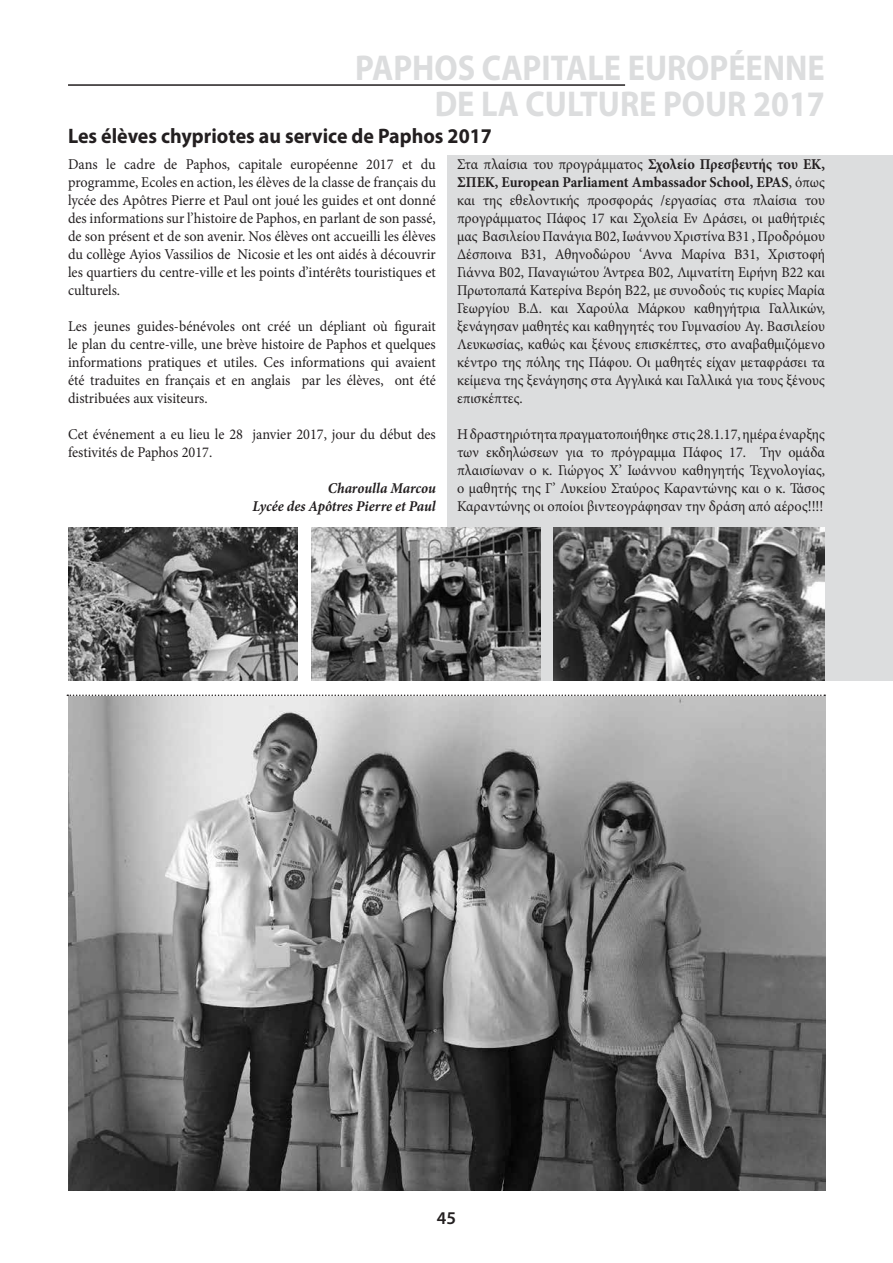
<style>
.page{position:relative;width:893px;height:1263px;background:#fff}
.page>*{position:absolute;margin:0;border:0;box-sizing:border-box;transform-origin:0 0}
.t1{font:700 36px/36px "Myriad Pro";color:#dcddde;text-align:right;scale:.9 1}
.t2{font:700 21px "Myriad Pro";color:#231f20;scale:.95 1}
.t3{font:600 18px "Myriad Pro";color:#231f20}
.t4{font:15px/18px "Minion Pro";color:#231f20;text-align:justify;scale:.95 1}
.t5{font:italic 700 15px/18px "Minion Pro";color:#231f20;text-align:right;scale:.95 1}
.s1{font-weight:700}
</style>
<div class="page">
<div style="left:447px;top:155px;width:446px;height:525px;background:#dcddde"></div>
<hr style="left:68px;top:84px;width:557px;height:2px;background:#231f20">
<img style="left:68px;top:527px;width:229px;height:153px">
<img style="left:553px;top:527px;width:272px;height:153px">
<img style="left:312px;top:527px;width:229px;height:153px">
<svg style="left:67px;top:694px;width:758px;height:2px"></svg>
<img style="left:69px;top:696px;width:757px;height:495px">
<h1 class="t1" style="left:355px;top:49px;width:523px">PAPHOS CAPITALE EUROPÉENNE<br>DE LA CULTURE POUR 2017</h1>
<h2 class="t2" style="left:68px;top:123px;width:448px">Les élèves chypriotes au service de Paphos 2017</h2>
<p class="t4" style="left:68px;top:155px;width:389px">Dans le cadre de Paphos, capitale européenne 2017 et du programme, Ecoles en action, les élèves de la classe de français du lycée des Apôtres Pierre et Paul ont joué les guides et ont donné des informations sur l’histoire de Paphos, en parlant de son passé, de son présent et de son avenir. Nos élèves ont accueilli les élèves du collège Ayios Vassilios de Nicosie et les ont aidés à découvrir les quartiers du centre-ville et les points d’intérêts touristiques et culturels.</p>
<p class="t4" style="left:68px;top:317px;width:389px">Les jeunes guides-bénévoles ont créé un dépliant où figurait le plan du centre-ville, une brève histoire de Paphos et quelques informations pratiques et utiles. Ces informations qui avaient été traduites en français et en anglais par les élèves, ont été distribuées aux visiteurs.</p>
<p class="t4" style="left:68px;top:425px;width:389px">Cet événement a eu lieu le 28 janvier 2017, jour du début des festivités de Paphos 2017.</p>
<p class="t5" style="left:252px;top:479px;width:195px">Charoulla Marcou<br>Lycée des Apôtres Pierre et Paul</p>
<p class="t4" style="left:457px;top:155px;width:389px">Στα πλαίσια του προγράμματος <span class="s1">Σχολείο Πρεσβευτής του ΕΚ, ΣΠΕΚ, European Parliament Ambassador School, EPAS</span>, όπως και της εθελοντικής προσφοράς /εργασίας στα πλαίσια του προγράμματος Πάφος 17 και Σχολεία Εν Δράσει, οι μαθήτριές μας Βασιλείου Πανάγια Β02, Ιωάννου Χριστίνα Β31 , Προδρόμου Δέσποινα Β31, Αθηνοδώρου ‘Αννα Μαρίνα Β31, Χριστοφή Γιάννα Β02, Παναγιώτου Άντρεα Β02, Λιμνατίτη Ειρήνη Β22 και Πρωτοπαπά Κατερίνα Βερόη Β22, με συνοδούς τις κυρίες Μαρία Γεωργίου Β.Δ. και Χαρούλα Μάρκου καθηγήτρια Γαλλικών, ξενάγησαν μαθητές και καθηγητές του Γυμνασίου Αγ. Βασιλείου Λευκωσίας, καθώς και ξένους επισκέπτες, στο αναβαθμιζόμενο κέντρο της πόλης της Πάφου. Οι μαθητές είχαν μεταφράσει τα κείμενα της ξενάγησης στα Αγγλικά και Γαλλικά για τους ξένους επισκέπτες.</p>
<p class="t4" style="left:457px;top:425px;width:389px">Η δραστηριότητα πραγματοποιήθηκε στις 28.1.17, ημέρα έναρξης των εκδηλώσεων για το πρόγραμμα Πάφος 17. Την ομάδα πλαισίωναν ο κ. Γιώργος Χ’ Ιωάννου καθηγητής Τεχνολογίας, ο μαθητής της Γ’ Λυκείου Σταύρος Καραντώνης και ο κ. Τάσος Καραντώνης οι οποίοι βιντεογράφησαν την δράση από αέρος!!!!</p>
<p class="t3" style="left:437px;top:1206px;width:21px">45</p>
</div>
